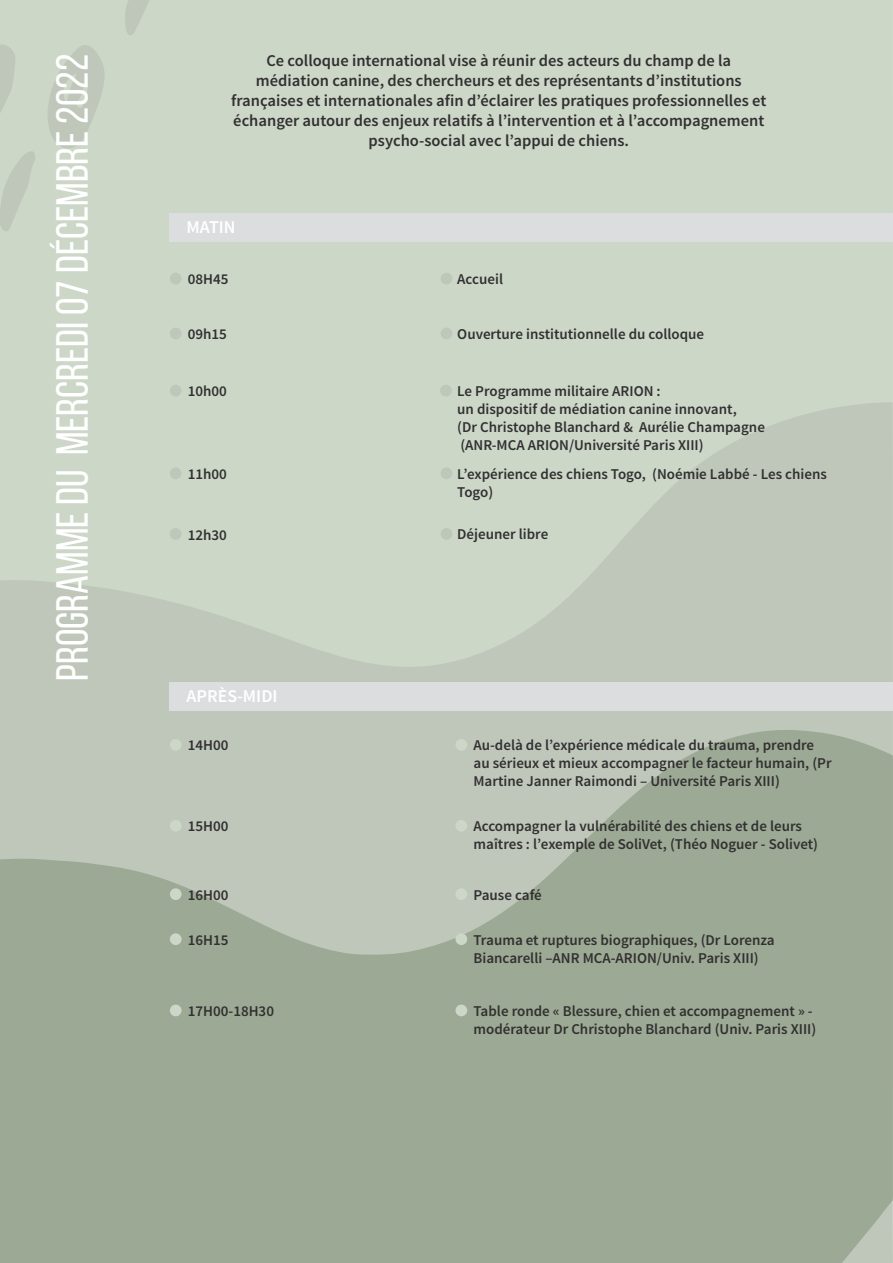
<style>
.page{position:relative;width:893px;height:1263px;background:#fff}
.page>*{position:absolute;margin:0;border:0;box-sizing:border-box;transform-origin:0 0}
.t1{font:45px "Bebas Neue";color:#fff}
.t2{font:600 18px "Source Sans Pro";color:#fff}
.t3{font:600 16.5px/19.8px "Source Sans Pro";color:#323031;text-align:center}
.t4{font:600 15px/18px "Source Sans Pro";color:#323031}
</style>
<div class="page">
<div style="left:0;top:0;width:893px;height:402px;background:#ccd7c8"></div>
<div style="left:0;top:955px;width:893px;height:308px;background:#9ca994"></div>
<svg style="left:0;top:402px;width:893px;height:553px;background:#bcc6b7"></svg>
<svg style="left:831px;top:1200px;width:62px;height:63px;background:#aab5a3"></svg>
<svg style="left:0;top:44px;width:16px;height:89px"></svg>
<svg style="left:124px;top:0;width:30px;height:36px"></svg>
<svg style="left:0;top:150px;width:36px;height:82px;background:#c5cfc1"></svg>
<svg style="left:46px;top:41px;width:59px;height:109px;background:#c4cdbf"></svg>
<div style="left:170px;top:328px;width:12px;height:11px;background:#bfc7ba;border-radius:50%"></div>
<div style="left:170px;top:273px;width:12px;height:11px;background:#bfc7ba;border-radius:50%"></div>
<div style="left:170px;top:385px;width:12px;height:11px;background:#bfc7ba;border-radius:50%"></div>
<div style="left:441px;top:328px;width:11px;height:11px;background:#bfc7ba;border-radius:50%"></div>
<div style="left:441px;top:273px;width:11px;height:11px;background:#bfc7ba;border-radius:50%"></div>
<div style="left:440px;top:385px;width:12px;height:11px;background:#bfc7ba;border-radius:50%"></div>
<div style="left:170px;top:467px;width:12px;height:12px;background:#bfc7ba;border-radius:50%"></div>
<div style="left:170px;top:528px;width:12px;height:12px;background:#bfc7ba;border-radius:50%"></div>
<div style="left:441px;top:467px;width:11px;height:12px;background:#bfc7ba;border-radius:50%"></div>
<div style="left:441px;top:528px;width:11px;height:12px;background:#bfc7ba;border-radius:50%"></div>
<div style="left:170px;top:739px;width:12px;height:12px;background:#ccd7c8;border-radius:50%"></div>
<div style="left:170px;top:820px;width:12px;height:12px;background:#ccd7c8;border-radius:50%"></div>
<div style="left:455px;top:739px;width:12px;height:12px;background:#ccd7c8;border-radius:50%"></div>
<div style="left:455px;top:820px;width:12px;height:12px;background:#ccd7c8;border-radius:50%"></div>
<div style="left:170px;top:888px;width:12px;height:12px;background:#ccd7c8;border-radius:50%"></div>
<div style="left:170px;top:933px;width:12px;height:12px;background:#ccd7c8;border-radius:50%"></div>
<div style="left:170px;top:1004px;width:12px;height:12px;background:#ccd7c8;border-radius:50%"></div>
<div style="left:455px;top:888px;width:12px;height:12px;background:#ccd7c8;border-radius:50%"></div>
<div style="left:455px;top:933px;width:12px;height:12px;background:#ccd7c8;border-radius:50%"></div>
<div style="left:455px;top:1004px;width:12px;height:12px;background:#ccd7c8;border-radius:50%"></div>
<div style="left:170px;top:213px;width:723px;height:28px;background:#dcddde"></div>
<div style="left:170px;top:682px;width:723px;height:28px;background:#dcddde"></div>
<h1 class="t1" style="left:48px;top:681px;width:628px;rotate:-90deg">programme du mercredi 07 décembre 2022</h1>
<p class="t3" style="left:231px;top:51px;width:536px">Ce colloque international vise à réunir des acteurs du champ de la médiation canine, des chercheurs et des représentants d’institutions françaises et internationales afin d’éclairer les pratiques professionnelles et échanger autour des enjeux relatifs à l’intervention et à l’accompagnement psycho-social avec l’appui de chiens.</p>
<p class="t2" style="left:186px;top:216px;width:51px">MATIN</p>
<p class="t4" style="left:188px;top:270px;width:42px">08H45</p>
<p class="t4" style="left:188px;top:325px;width:41px">09h15</p>
<p class="t4" style="left:188px;top:382px;width:41px">10h00</p>
<p class="t4" style="left:188px;top:465px;width:41px">11h00</p>
<p class="t4" style="left:188px;top:526px;width:41px">12h30</p>
<p class="t2" style="left:186px;top:685px;width:93px">APRÈS-MIDI</p>
<p class="t4" style="left:188px;top:737px;width:42px">14H00</p>
<p class="t4" style="left:188px;top:817px;width:42px">15H00</p>
<p class="t4" style="left:188px;top:886px;width:42px">16H00</p>
<p class="t4" style="left:188px;top:931px;width:42px">16H15</p>
<p class="t4" style="left:188px;top:1002px;width:88px">17H00-18H30</p>
<p class="t4" style="left:457px;top:270px;width:47px">Accueil</p>
<p class="t4" style="left:457px;top:325px;width:248px">Ouverture institutionnelle du colloque</p>
<p class="t4" style="left:457px;top:382px;width:309px">Le Programme militaire ARION :<br>un dispositif de médiation canine innovant,<br>(Dr Christophe Blanchard &amp; Aurélie Champagne (ANR-MCA ARION/Université Paris XIII)</p>
<p class="t4" style="left:457px;top:465px;width:371px">L’expérience des chiens Togo, (Noémie Labbé - Les chiens<br>Togo)</p>
<p class="t4" style="left:457px;top:526px;width:93px">Déjeuner libre</p>
<p class="t4" style="left:473px;top:737px;width:360px">Au-delà de l’expérience médicale du trauma, prendre au sérieux et mieux accompagner le facteur humain, (Pr<br>Martine Janner Raimondi – Université Paris XIII)</p>
<p class="t4" style="left:473px;top:817px;width:346px">Accompagner la vulnérabilité des chiens et de leurs maîtres : l’exemple de SoliVet, (Théo Noguer - Solivet)</p>
<p class="t4" style="left:473px;top:886px;width:70px">Pause café</p>
<p class="t4" style="left:473px;top:931px;width:303px">Trauma et ruptures biographiques, (Dr Lorenza<br>Biancarelli –ANR MCA-ARION/Univ. Paris XIII)</p>
<p class="t4" style="left:473px;top:1002px;width:344px">Table ronde « Blessure, chien et accompagnement » - modérateur Dr Christophe Blanchard (Univ. Paris XIII)</p>
</div>
